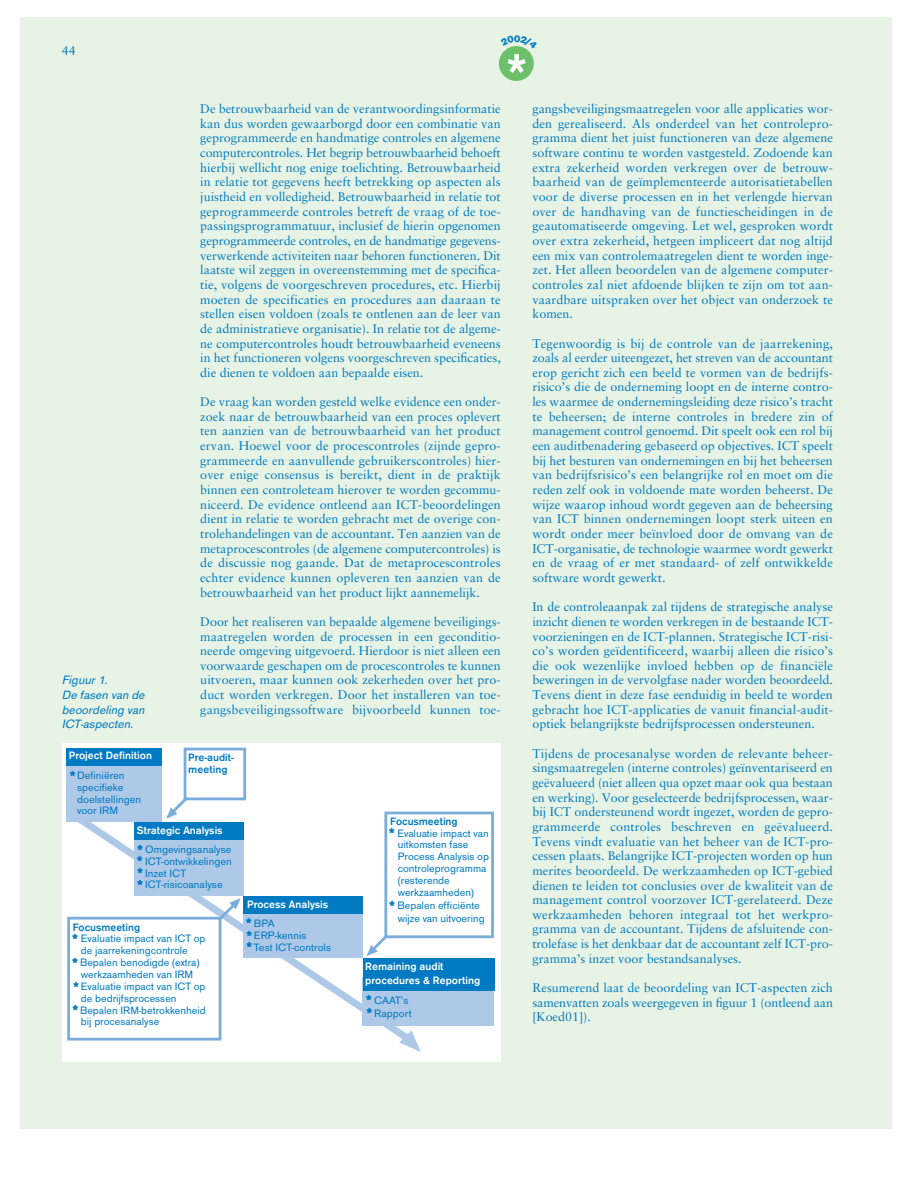
<style>
.page{position:relative;width:918px;height:1188px;background:#fff}
.page>*{position:absolute;margin:0;border:0;box-sizing:border-box;transform-origin:0 0}
.t1{font:900 18.15px/35.5px "Accius T";color:#007ac2}
.t2{font:12.6px/14.7px "Sabon";color:#007ac2;text-align:justify}
.t3{font:italic 12.6px/14.7px "Accius T";color:#007ac2}
.t4{font:11.1px/11.9px "Accius T";color:#007ac2}
.t5{font:500 11.1px/18.8px "Accius T";color:#fff}
.t6{font:500 11.1px/11.9px "Accius T";color:#007ac2}
.t7{font:900 9.9px "Accius T";color:#007ac2}
.s1{font-weight:900;color:#007ac2}
.s2{font-weight:400;color:#007ac2}
.s3{font-weight:900}
</style>
<div class="page">
<div style="left:21px;top:18px;width:871px;height:1110px;background:#e7f3e4"></div>
<div style="left:499px;top:46px;width:35px;height:35px;background:#6bc069;border-radius:50%"></div>
<div style="left:62px;top:743px;width:439px;height:319px;background:#fff"></div>
<svg style="left:414px;top:1025px;width:13px;height:27px"></svg>
<svg style="left:68px;top:811px;width:351px;height:238px"></svg>
<div style="left:67px;top:766px;width:95px;height:55px;background:#aec8e8"></div>
<div style="left:67px;top:748px;width:95px;height:18px;background:#007ac2"></div>
<svg style="left:165px;top:788px;width:31px;height:32px"></svg>
<div style="left:134px;top:840px;width:110px;height:55px;background:#aec8e8"></div>
<div style="left:134px;top:822px;width:110px;height:18px;background:#007ac2"></div>
<svg style="left:210px;top:897px;width:32px;height:31px"></svg>
<div style="left:67px;top:917px;width:154px;height:124px;background:#fff;border:3px solid #7aacdc"></div>
<svg style="left:365px;top:926px;width:32px;height:31px"></svg>
<div style="left:384px;top:812px;width:110px;height:126px;background:#fff;border:3px solid #7aacdc"></div>
<div style="left:244px;top:914px;width:119px;height:44px;background:#aec8e8"></div>
<div style="left:244px;top:896px;width:119px;height:18px;background:#007ac2"></div>
<div style="left:363px;top:977px;width:131px;height:48px;background:#aec8e8"></div>
<div style="left:363px;top:959px;width:131px;height:32px;background:#007ac2"></div>
<div style="left:184px;top:748px;width:62px;height:52px;background:#fff;border:3px solid #7aacdc"></div>
<svg style="left:501px;top:46px;width:33px;height:27px"></svg>
<p class="t2" style="left:62px;top:44px;width:15px">44</p>
<p class="t7" style="left:514px;top:35px;width:8px">0</p>
<p class="t3" style="left:62px;top:675px;width:87px">Figuur 1.<br>De fasen van de beoordeling van<br>ICT-aspecten.</p>
<p class="t5" style="left:69px;top:747px;width:85px">Project Definition</p>
<h1 class="t1" style="left:69px;top:760px;width:9px">*</h1>
<p class="t4" style="left:77px;top:771px;width:66px;text-indent:-7px">* Definiëren specifieke doelstellingen voor IRM</p>
<p class="t2" style="left:200px;top:103px;width:302px">De betrouwbaarheid van de verantwoordingsinformatie kan dus worden gewaarborgd door een combinatie van geprogrammeerde en handmatige controles en algemene computercontroles. Het begrip betrouwbaarheid behoeft hierbij wellicht nog enige toelichting. Betrouwbaarheid in relatie tot gegevens heeft betrekking op aspecten als juistheid en volledigheid. Betrouwbaarheid in relatie tot geprogrammeerde controles betreft de vraag of de toe&shy;passingsprogrammatuur, inclusief de hierin opgenomen geprogrammeerde controles, en de handmatige gegevens&shy;verwerkende activiteiten naar behoren functioneren. Dit laatste wil zeggen in overeenstemming met de specifica&shy;tie, volgens de voorgeschreven procedures, etc. Hierbij moeten de specificaties en procedures aan daaraan te stellen eisen voldoen (zoals te ontlenen aan de leer van de administratieve organisatie). In relatie tot de algeme&shy;ne computercontroles houdt betrouwbaarheid eveneens in het functioneren volgens voorgeschreven specificaties, die dienen te voldoen aan bepaalde eisen.</p>
<p class="t2" style="left:200px;top:395px;width:302px">De vraag kan worden gesteld welke evidence een onder&shy;zoek naar de betrouwbaarheid van een proces oplevert ten aanzien van de betrouwbaarheid van het product ervan. Hoewel voor de procescontroles (zijnde gepro&shy;grammeerde en aanvullende gebruikerscontroles) hier&shy;over enige consensus is bereikt, dient in de praktijk binnen een controleteam hierover te worden gecommu&shy;niceerd. De evidence ontleend aan ICT-beoordelingen dient in relatie te worden gebracht met de overige con&shy;trolehandelingen van de accountant. Ten aanzien van de metaprocescontroles (de algemene computercontroles) is de discussie nog gaande. Dat de metaprocescontroles echter evidence kunnen opleveren ten aanzien van de betrouwbaarheid van het product lijkt aannemelijk.</p>
<p class="t2" style="left:200px;top:615px;width:302px">Door het realiseren van bepaalde algemene beveiligings&shy;maatregelen worden de processen in een geconditio&shy;neerde omgeving uitgevoerd. Hierdoor is niet alleen een voorwaarde geschapen om de procescontroles te kunnen uitvoeren, maar kunnen ook zekerheden over het pro&shy;duct worden verkregen. Door het installeren van toe&shy;gangsbeveiligingssoftware bijvoorbeeld kunnen toe-</p>
<p class="t6" style="left:188px;top:753px;width:47px">Pre-audit&shy;meeting</p>
<p class="t5" style="left:137px;top:822px;width:87px">Strategic Analysis</p>
<p class="t4" style="left:138px;top:845px;width:95px">* Omgevingsanalyse * ICT-ontwikkelingen * Inzet ICT<br>* ICT-risicoanalyse</p>
<h1 class="t1" style="left:136px;top:834px;width:9px">* *</h1>
<p class="t6" style="left:73px;top:922px;width:69px">Focusmeeting</p>
<p class="t4" style="left:73px;top:934px;width:134px">* Evaluatie impact van ICT op</p>
<p class="t4" style="left:81px;top:946px;width:108px">de jaarrekeningcontrole</p>
<p class="t4" style="left:73px;top:958px;width:128px">* Bepalen benodigde (extra)</p>
<p class="t4" style="left:81px;top:970px;width:114px">werkzaamheden van IRM</p>
<p class="t4" style="left:81px;top:982px;width:126px">Evaluatie impact van ICT op</p>
<p class="t4" style="left:81px;top:994px;width:97px">de bedrijfsprocessen</p>
<p class="t4" style="left:73px;top:1006px;width:135px">* Bepalen IRM-betrokkenheid</p>
<p class="t4" style="left:81px;top:1017px;width:80px">bij procesanalyse</p>
<h1 class="t1" style="left:136px;top:846px;width:9px">*</h1>
<h1 class="t1" style="left:137px;top:858px;width:9px">*</h1>
<h1 class="t1" style="left:71px;top:923px;width:9px">*</h1>
<h1 class="t1" style="left:71px;top:947px;width:9px">*</h1>
<h1 class="t1" style="left:72px;top:971px;width:9px">*</h1>
<h1 class="t1" style="left:72px;top:995px;width:9px">*</h1>
<p class="t5" style="left:247px;top:896px;width:83px">Process Analysis <span class="s1">*</span> <span class="s2">BPA</span></p>
<p class="t4" style="left:247px;top:931px;width:86px"><span class="s3">*</span> ERP-kennis<br><span class="s3">*</span> Test ICT-controls</p>
<h1 class="t1" style="left:245px;top:908px;width:9px">*</h1>
<h1 class="t1" style="left:246px;top:920px;width:9px">*</h1>
<h1 class="t1" style="left:246px;top:932px;width:9px">*</h1>
<p class="t6" style="left:390px;top:816px;width:69px">Focusmeeting</p>
<p class="t4" style="left:398px;top:829px;width:93px;text-indent:-8px">* Evaluatie impact van uitkomsten fase<br>Process Analysis op controleprogramma (resterende werkzaamheden)</p>
<p class="t4" style="left:398px;top:900px;width:88px;line-height:13.2px;text-indent:-8px">* Bepalen efficiënte wijze van uitvoering</p>
<h1 class="t1" style="left:388px;top:817px;width:9px">*</h1>
<h1 class="t1" style="left:389px;top:891px;width:9px">*</h1>
<p class="t5" style="left:365px;top:961px;width:116px;line-height:13.2px">Remaining audit procedures &amp; Reporting</p>
<h1 class="t1" style="left:365px;top:996px;width:9px;line-height:13.2px">* *</h1>
<p class="t4" style="left:367px;top:995px;width:46px;line-height:13.2px"><span class="s3">*</span> CAAT’s <span class="s3">*</span> Rapport</p>
<p class="t2" style="left:532px;top:103px;width:302px">gangsbeveiligingsmaatregelen voor alle applicaties wor&shy;den gerealiseerd. Als onderdeel van het controlepro&shy;gramma dient het juist functioneren van deze algemene software continu te worden vastgesteld. Zodoende kan extra zekerheid worden verkregen over de betrouw&shy;baarheid van de geïmplementeerde autorisatietabellen voor de diverse processen en in het verlengde hiervan over de handhaving van de functiescheidingen in de geautomatiseerde omgeving. Let wel, gesproken wordt over extra zekerheid, hetgeen impliceert dat nog altijd een mix van controlemaatregelen dient te worden inge&shy;zet. Het alleen beoordelen van de algemene computer&shy;controles zal niet afdoende blijken te zijn om tot aan&shy;vaardbare uitspraken over het object van onderzoek te komen.</p>
<p class="t2" style="left:532px;top:337px;width:302px">Tegenwoordig is bij de controle van de jaarrekening, zoals al eerder uiteengezet, het streven van de accountant erop gericht zich een beeld te vormen van de bedrijfs&shy;risico’s die de onderneming loopt en de interne contro&shy;les waarmee de ondernemingsleiding deze risico’s tracht te beheersen; de interne controles in bredere zin of management control genoemd. Dit speelt ook een rol bij een auditbenadering gebaseerd op objectives. ICT speelt bij het besturen van ondernemingen en bij het beheersen van bedrijfsrisico’s een belangrijke rol en moet om die reden zelf ook in voldoende mate worden beheerst. De wijze waarop inhoud wordt gegeven aan de beheersing van ICT binnen ondernemingen loopt sterk uiteen en wordt onder meer beïnvloed door de omvang van de ICT-organisatie, de technologie waarmee wordt gewerkt en de vraag of er met standaard- of zelf ontwikkelde software wordt gewerkt.</p>
<p class="t2" style="left:532px;top:601px;width:302px">In de controleaanpak zal tijdens de strategische analyse inzicht dienen te worden verkregen in de bestaande ICT&shy;voorzieningen en de ICT-plannen. Strategische ICT-risi&shy;co’s worden geïdentificeerd, waarbij alleen die risico’s die ook wezenlijke invloed hebben op de financiële beweringen in de vervolgfase nader worden beoordeeld.<br>Tevens dient in deze fase eenduidig in beeld te worden gebracht hoe ICT-applicaties de vanuit financial-audit&shy;optiek belangrijkste bedrijfsprocessen ondersteunen.</p>
<p class="t2" style="left:532px;top:747px;width:302px">Tijdens de procesanalyse worden de relevante beheer&shy;singsmaatregelen (interne controles) geïnventariseerd en geëvalueerd (niet alleen qua opzet maar ook qua bestaan en werking). Voor geselecteerde bedrijfsprocessen, waar&shy;bij ICT ondersteunend wordt ingezet, worden de gepro&shy;grammeerde controles beschreven en geëvalueerd.<br>Tevens vindt evaluatie van het beheer van de ICT-pro&shy;cessen plaats. Belangrijke ICT-projecten worden op hun merites beoordeeld. De werkzaamheden op ICT-gebied dienen te leiden tot conclusies over de kwaliteit van de management control voorzover ICT-gerelateerd. Deze werkzaamheden behoren integraal tot het werkpro&shy;gramma van de accountant. Tijdens de afsluitende con&shy;trolefase is het denkbaar dat de accountant zelf ICT-pro&shy;gramma’s inzet voor bestandsanalyses.</p>
<p class="t2" style="left:532px;top:981px;width:302px">Resumerend laat de beoordeling van ICT-aspecten zich samenvatten zoals weergegeven in figuur 1 (ontleend aan [Koed01]).</p>
</div>
